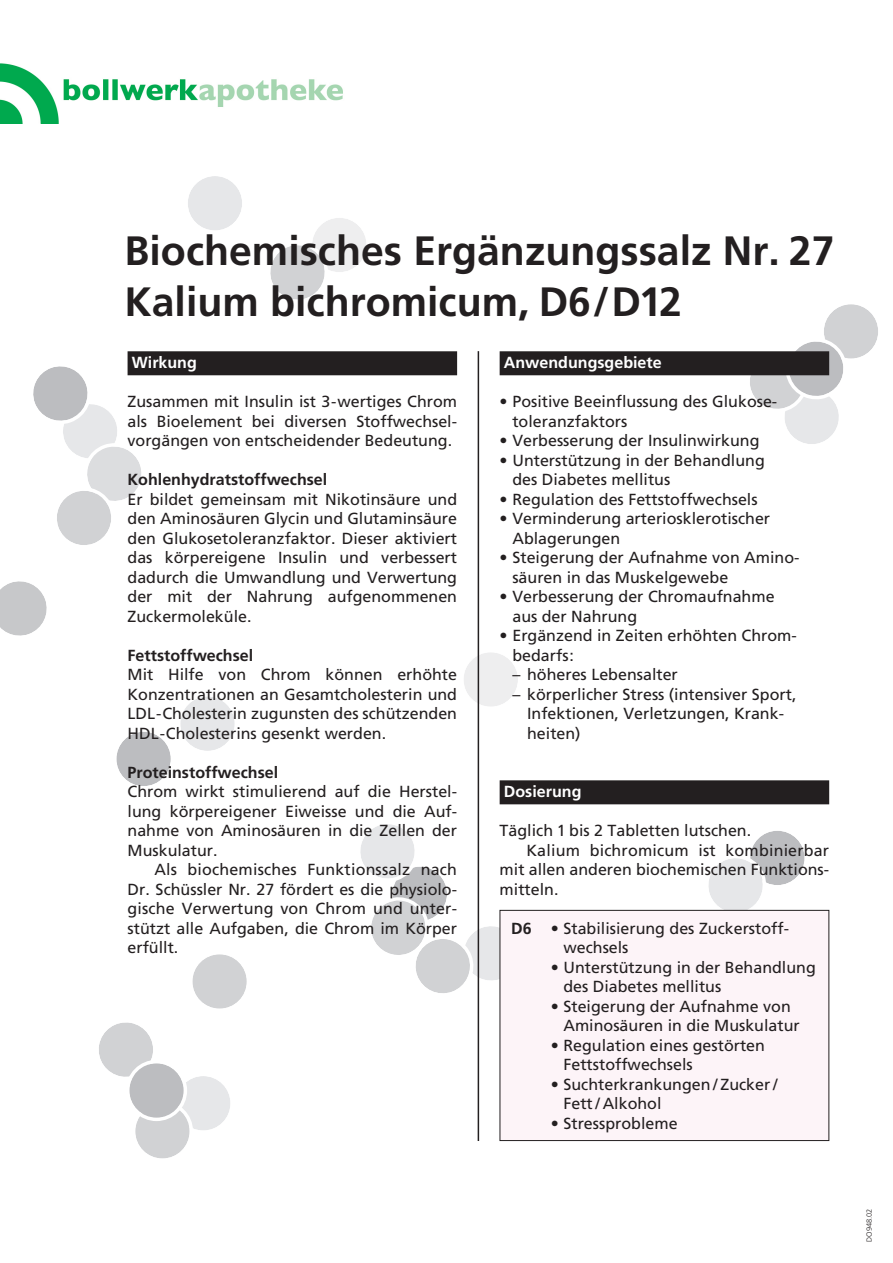
<style>
.page{position:relative;width:893px;height:1263px;background:#fff}
.page>*{position:absolute;margin:0;border:0;box-sizing:border-box;transform-origin:0 0}
.t1{font:700 40.95px/51px "Frutiger LT Std";color:#231f20}
.t2{font:16.05px/19.5px "Frutiger LT Std";color:#231f20}
.t3{font:700 16.05px "Frutiger LT Std";color:#231f20}
.t4{font:700 16.05px "Frutiger LT Std";color:#fff}
.t5{font:300 7.5px "Frutiger LT Std";color:#231f20}
.s1{font-weight:700}
</style>
<div class="page">
<svg style="left:701px;top:831px;width:122px;height:79px"></svg>
<svg style="left:33px;top:359px;width:116px;height:186px"></svg>
<svg style="left:744px;top:304px;width:134px;height:140px"></svg>
<svg style="left:360px;top:817px;width:166px;height:184px"></svg>
<svg style="left:0;top:581px;width:47px;height:55px"></svg>
<svg style="left:116px;top:697px;width:119px;height:89px"></svg>
<svg style="left:99px;top:954px;width:148px;height:205px"></svg>
<svg style="left:464px;top:649px;width:54px;height:61px"></svg>
<div style="left:500px;top:910px;width:329px;height:230px;background:#fdf4f8"></div>
<div style="left:500px;top:910px;width:329px;height:231px;border:1px solid #231f20"></div>
<div style="left:128px;top:351px;width:329px;height:24px;background:#231f20"></div>
<hr style="left:478px;top:351px;width:1px;height:790px;background:#231f20">
<div style="left:500px;top:351px;width:329px;height:24px;background:#231f20"></div>
<div style="left:500px;top:780px;width:329px;height:24px;background:#231f20"></div>
<svg style="left:188px;top:176px;width:54px;height:54px"></svg>
<svg style="left:270px;top:218px;width:96px;height:82px"></svg>
<img style="left:0;top:63px;width:343px;height:61px">
<h1 class="t1" style="left:125px;top:228px;width:711px">Biochemisches Ergänzungssalz Nr. 27<br>Kalium bichromicum, D6/D12</h1>
<p class="t4" style="left:132px;top:356px;width:67px">Wirkung</p>
<p class="t2" style="left:128px;top:393px;width:331px;text-align:justify">Zusammen mit Insulin ist 3-wertiges Chrom als Bioelement bei diversen Stoffwechsel&shy;vorgängen von entscheidender Bedeutung.</p>
<p class="t3" style="left:128px;top:473px;width:201px">Kohlenhydratstoffwechsel</p>
<p class="t2" style="left:128px;top:491px;width:331px;text-align:justify">Er bildet gemeinsam mit Nikotinsäure und den Aminosäuren Glycin und Glutaminsäure den Glukosetoleranzfaktor. Dieser aktiviert das körpereigene Insulin und verbessert dadurch die Umwandlung und Verwertung der mit der Nahrung aufgenommenen Zuckermoleküle.</p>
<p class="t3" style="left:128px;top:649px;width:127px">Fettstoffwechsel</p>
<p class="t2" style="left:128px;top:666px;width:331px;text-align:justify">Mit Hilfe von Chrom können erhöhte Konzentrationen an Gesamtcholesterin und LDL-Cholesterin zugunsten des schützenden HDL-Cholesterins gesenkt werden.</p>
<p class="t3" style="left:128px;top:766px;width:152px">Proteinstoffwechsel</p>
<p class="t2" style="left:128px;top:783px;width:331px;text-align:justify">Chrom wirkt stimulierend auf die Herstel&shy;lung körpereigener Eiweisse und die Auf&shy;nahme von Aminosäuren in die Zellen der Muskulatur.</p>
<p class="t2" style="left:128px;top:861px;width:331px;text-align:justify;text-indent:27px">Als biochemisches Funktionssalz nach Dr. Schüssler Nr. 27 fördert es die physiolo&shy;gische Verwertung von Chrom und unter&shy;stützt alle Aufgaben, die Chrom im Körper erfüllt.</p>
<p class="t4" style="left:504px;top:356px;width:159px">Anwendungsgebiete</p>
<p class="t2" style="left:512px;top:393px;width:266px;text-indent:-13px">• Positive Beeinflussung des Glukose&shy;toleranzfaktors</p>
<p class="t2" style="left:500px;top:432px;width:261px">• Verbesserung der Insulinwirkung</p>
<p class="t2" style="left:512px;top:452px;width:254px;text-indent:-13px">• Unterstützung in der Behandlung des Diabetes mellitus</p>
<p class="t2" style="left:500px;top:491px;width:260px">• Regulation des Fettstoffwechsels</p>
<p class="t2" style="left:512px;top:510px;width:259px;text-indent:-13px">• Verminderung arteriosklerotischer<br>Ablagerungen</p>
<p class="t2" style="left:512px;top:549px;width:289px;text-indent:-13px">• Steigerung der Aufnahme von Amino&shy;säuren in das Muskelgewebe</p>
<p class="t2" style="left:512px;top:588px;width:264px;text-indent:-13px">• Verbesserung der Chromaufnahme aus der Nahrung</p>
<p class="t2" style="left:512px;top:627px;width:286px;text-indent:-13px">• Ergänzend in Zeiten erhöhten Chrom&shy;bedarfs:</p>
<p class="t2" style="left:512px;top:666px;width:167px">– höheres Lebensalter</p>
<p class="t2" style="left:527px;top:686px;width:271px;text-indent:-15px">– körperlicher Stress (intensiver Sport,<br>Infektionen, Verletzungen, Krank&shy;heiten)</p>
<p class="t4" style="left:504px;top:785px;width:79px">Dosierung</p>
<p class="t2" style="left:500px;top:822px;width:253px">Täglich 1 bis 2 Tabletten lutschen.</p>
<p class="t2" style="left:526px;top:842px;width:304px">Kalium bichromicum ist kombinierbar</p>
<p class="t2" style="left:500px;top:861px;width:331px">mit allen anderen biochemischen Funktions-</p>
<p class="t2" style="left:500px;top:881px;width:60px">mitteln.</p>
<p class="t2" style="left:563px;top:920px;width:227px;text-indent:-52px"><span class="s1">D6</span> • Stabilisierung des Zuckerstoff&shy;wechsels</p>
<p class="t2" style="left:563px;top:959px;width:254px;text-indent:-13px">• Unterstützung in der Behandlung des Diabetes mellitus</p>
<p class="t2" style="left:563px;top:998px;width:238px;text-indent:-13px">• Steigerung der Aufnahme von<br>Aminosäuren in die Muskulatur</p>
<p class="t2" style="left:563px;top:1037px;width:203px;text-indent:-13px">• Regulation eines gestörten<br>Fettstoffwechsels</p>
<p class="t2" style="left:563px;top:1076px;width:216px;text-indent:-13px">• Suchterkrankungen / Zucker /<br>Fett / Alkohol</p>
<p class="t2" style="left:551px;top:1115px;width:128px">• Stressprobleme</p>
<p class="t5" style="left:866px;top:1242px;width:35px;rotate:-90deg">DO948.02</p>
</div>
